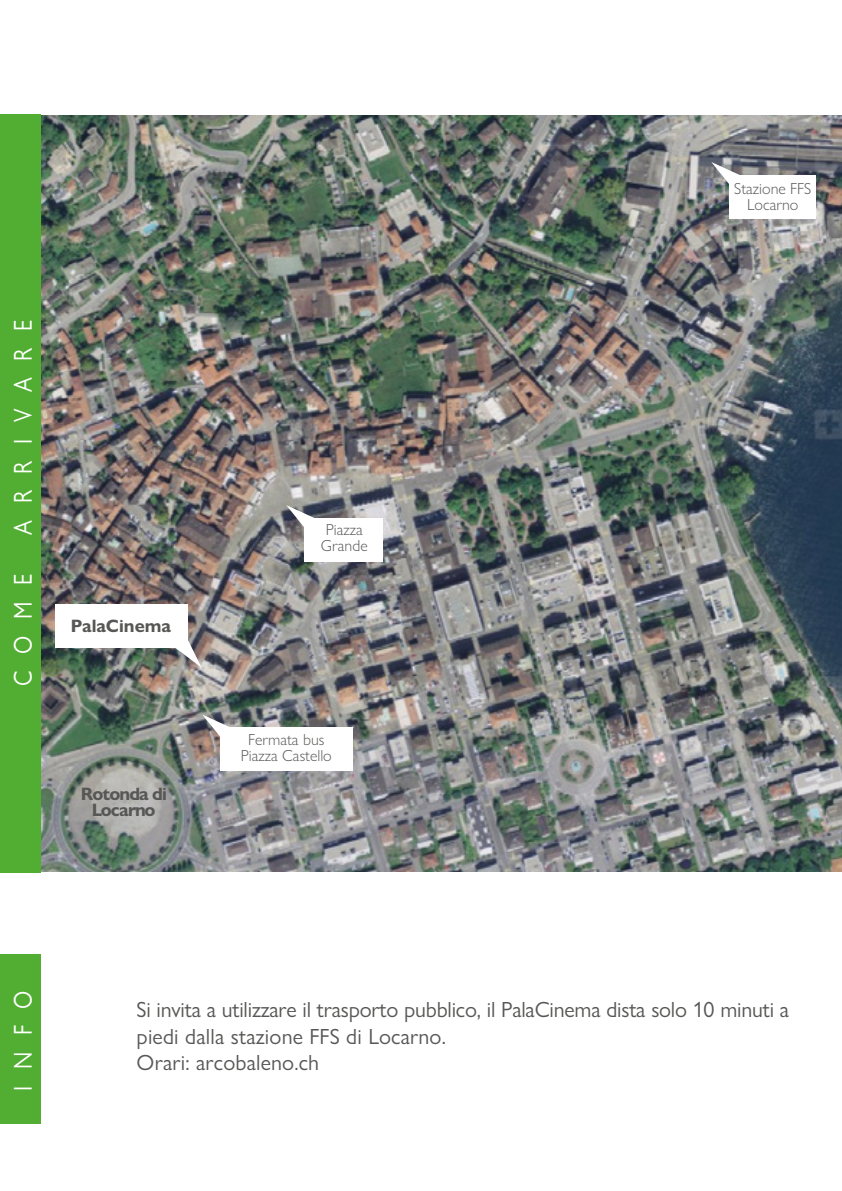
<style>
.page{position:relative;width:842px;height:1191px;background:#fff}
.page>*{position:absolute;margin:0;border:0;box-sizing:border-box;transform-origin:0 0}
.t1{font:26px "Gill Sans Nova";letter-spacing:.74em;color:#fff;scale:.86 1}
.t2{font:22px/26.4px "Gill Sans Nova";letter-spacing:-.01em;color:#575756}
.t3{font:700 18px/16px "Gill Sans Nova";letter-spacing:-.04em;color:#575756;text-align:center}
.t4{font:700 18px "Gill Sans Nova";color:#575756}
.t5{font:300 16px/16px "Gill Sans Nova";color:#575756;text-align:center}
</style>
<div class="page">
<img style="left:41px;top:115px;width:801px;height:756px">
<svg style="left:711px;top:162px;width:30px;height:26px"></svg>
<div style="left:55px;top:604px;width:132px;height:44px;background:#fff"></div>
<svg style="left:175px;top:638px;width:27px;height:30px"></svg>
<div style="left:220px;top:727px;width:132px;height:44px;background:#fff"></div>
<div style="left:0;top:115px;width:41px;height:758px;background:#52ae32"></div>
<div style="left:0;top:953px;width:41px;height:170px;background:#52ae32"></div>
<svg style="left:202px;top:714px;width:30px;height:26px"></svg>
<div style="left:304px;top:518px;width:78px;height:43px;background:#fff"></div>
<svg style="left:286px;top:505px;width:30px;height:26px"></svg>
<div style="left:729px;top:175px;width:87px;height:43px;background:#fff"></div>
<p class="t1" style="left:7px;top:535px;width:251px;rotate:-90deg">ARRIVARE</p>
<p class="t1" style="left:7px;top:686px;width:132px;rotate:-90deg">COME</p>
<p class="t4" style="left:71px;top:614px;width:102px">PalaCinema</p>
<p class="t3" style="left:81px;top:786px;width:88px">Rotonda di<br>Locarno</p>
<p class="t5" style="left:321px;top:521px;width:48px">Piazza<br>Grande</p>
<p class="t5" style="left:241px;top:731px;width:92px">Fermata bus<br>Piazza Castello</p>
<p class="t5" style="left:734px;top:180px;width:78px">Stazione FFS<br>Locarno</p>
<p class="t1" style="left:7px;top:1090px;width:118px;rotate:-90deg">INFO</p>
<p class="t2" style="left:137px;top:996px;width:654px">Si invita a utilizzare il trasporto pubblico, il PalaCinema dista solo 10 minuti a piedi dalla stazione FFS di Locarno.<br>Orari: arcobaleno.ch</p>
</div>
